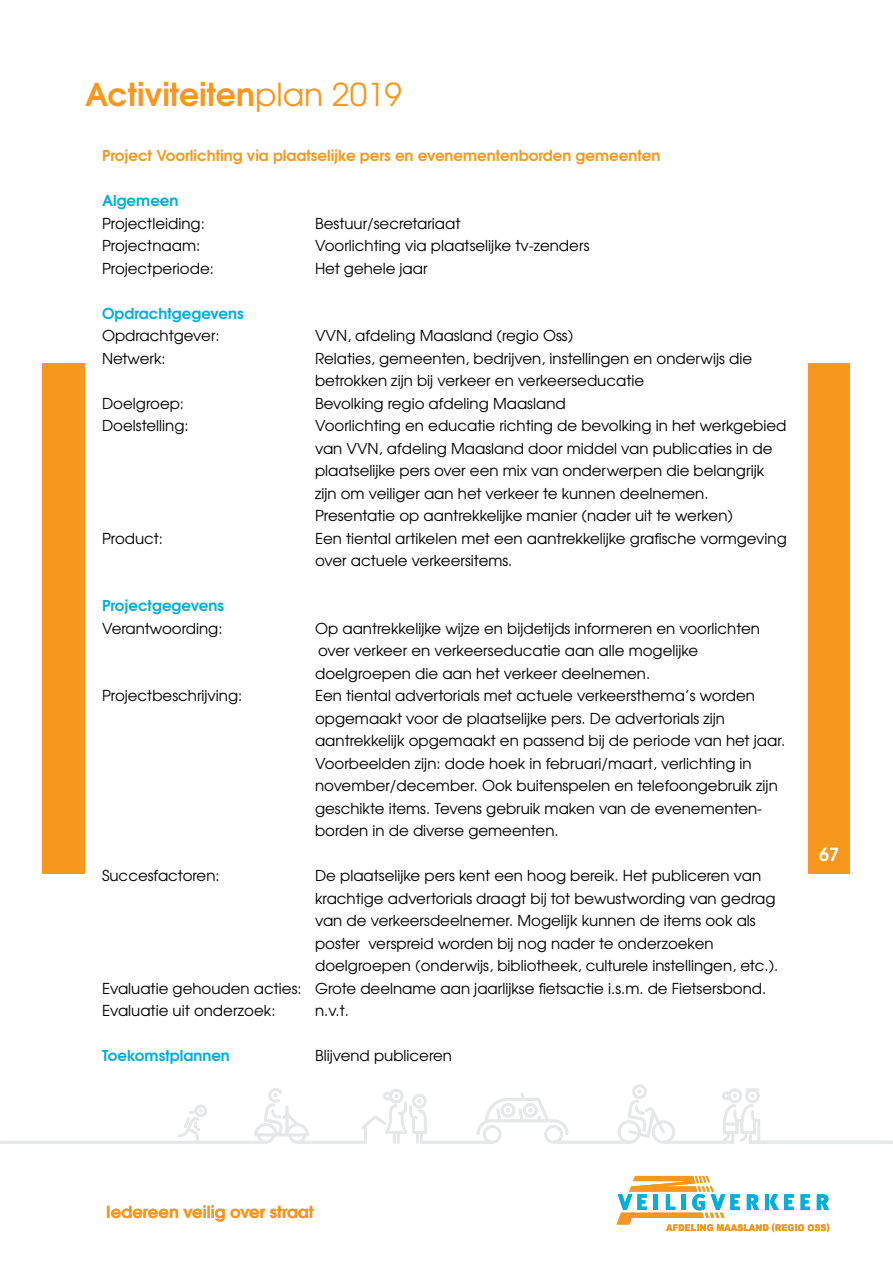
<style>
.page{position:relative;width:893px;height:1263px;background:#fff}
.page>*{position:absolute;margin:0;border:0;box-sizing:border-box;transform-origin:0 0}
.t1{font:700 31.5px "Te X Gyre Adventor";color:#f8971d}
.t2{font:700 18px "Te X Gyre Adventor";color:#fff}
.t3{font:700 16.5px "Te X Gyre Adventor";color:#f8971d}
.t4{font:15px/22.5px "Te X Gyre Adventor";color:#000}
.t5{font:700 15px "Te X Gyre Adventor";color:#f8971d}
.t6{font:700 15px "Te X Gyre Adventor";color:#00afdb}
.s1{font-weight:400}
</style>
<div class="page">
<div style="left:43px;top:363px;width:807px;height:510px;background:#f8971d"></div>
<div style="left:85px;top:361px;width:723px;height:524px;background:#fff"></div>
<svg style="left:617px;top:1176px;width:212px;height:56px"></svg>
<hr style="left:0;top:1141px;width:267px;height:3px;background:#e6e7e8">
<svg style="left:177px;top:1084px;width:716px;height:60px"></svg>
<h1 class="t1" style="left:85px;top:68px;width:318px">Activiteiten<span class="s1">plan 2019</span></h1>
<p class="t5" style="left:102px;top:143px;width:560px">Project Voorlichting via plaatselijke pers en evenementenborden gemeenten</p>
<p class="t6" style="left:102px;top:188px;width:78px">Algemeen</p>
<p class="t4" style="left:102px;top:211px;width:104px">Projectleiding:</p>
<p class="t4" style="left:315px;top:211px;width:147px">Bestuur/secretariaat</p>
<p class="t4" style="left:102px;top:233px;width:100px">Projectnaam:</p>
<p class="t4" style="left:315px;top:233px;width:276px">Voorlichting via plaatselijke tv-zenders</p>
<p class="t4" style="left:102px;top:256px;width:113px">Projectperiode:</p>
<p class="t4" style="left:315px;top:256px;width:114px">Het gehele jaar</p>
<p class="t6" style="left:102px;top:300px;width:143px">Opdrachtgegevens</p>
<p class="t4" style="left:102px;top:323px;width:119px">Opdrachtgever:</p>
<p class="t4" style="left:315px;top:323px;width:260px">VVN, afdeling Maasland (regio Oss)</p>
<p class="t4" style="left:102px;top:346px;width:65px">Netwerk:</p>
<p class="t4" style="left:315px;top:346px;width:438px">Relaties, gemeenten, bedrijven, instellingen en onderwijs die betrokken zijn bij verkeer en verkeerseducatie</p>
<p class="t4" style="left:102px;top:391px;width:84px">Doelgroep:</p>
<p class="t4" style="left:315px;top:391px;width:252px">Bevolking regio afdeling Maasland</p>
<p class="t4" style="left:102px;top:413px;width:88px">Doelstelling:</p>
<p class="t4" style="left:315px;top:413px;width:473px">Voorlichting en educatie richting de bevolking in het werkgebied van VVN, afdeling Maasland door middel van publicaties in de plaatselijke pers over een mix van onderwerpen die belangrijk zijn om veiliger aan het verkeer te kunnen deelnemen.<br>Presentatie op aantrekkelijke manier (nader uit te werken)</p>
<p class="t4" style="left:102px;top:526px;width:62px">Product:</p>
<p class="t4" style="left:315px;top:526px;width:473px">Een tiental artikelen met een aantrekkelijke grafische vormgeving over actuele verkeersitems.</p>
<p class="t6" style="left:102px;top:593px;width:123px">Projectgegevens</p>
<p class="t4" style="left:102px;top:616px;width:122px">Verantwoording:</p>
<p class="t4" style="left:315px;top:616px;width:446px">Op aantrekkelijke wijze en bijdetijds informeren en voorlichten over verkeer en verkeerseducatie aan alle mogelijke doelgroepen die aan het verkeer deelnemen.</p>
<p class="t4" style="left:102px;top:683px;width:142px">Projectbeschrijving:</p>
<p class="t4" style="left:315px;top:683px;width:472px">Een tiental advertorials met actuele verkeersthema’s worden opgemaakt voor de plaatselijke pers. De advertorials zijn aantrekkelijk opgemaakt en passend bij de periode van het jaar.<br>Voorbeelden zijn: dode hoek in februari/maart, verlichting in november/december. Ook buitenspelen en telefoongebruik zijn geschikte items. Tevens gebruik maken van de evenementen&shy;borden in de diverse gemeenten.</p>
<p class="t4" style="left:102px;top:863px;width:119px">Succesfactoren:</p>
<p class="t4" style="left:315px;top:863px;width:448px">De plaatselijke pers kent een hoog bereik. Het publiceren van</p>
<p class="t4" style="left:315px;top:886px;width:462px">krachtige advertorials draagt bij tot bewustwording van gedrag</p>
<p class="t4" style="left:315px;top:908px;width:442px">van de verkeersdeelnemer. Mogelijk kunnen de items ook als</p>
<p class="t4" style="left:315px;top:931px;width:400px">poster verspreid worden bij nog nader te onderzoeken</p>
<p class="t4" style="left:315px;top:953px;width:465px">doelgroepen (onderwijs, bibliotheek, culturele instellingen, etc.).</p>
<p class="t4" style="left:102px;top:976px;width:666px">Evaluatie gehouden acties: Grote deelname aan jaarlijkse fietsactie i.s.m. de Fietsersbond.</p>
<p class="t4" style="left:102px;top:998px;width:175px">Evaluatie uit onderzoek:</p>
<p class="t4" style="left:315px;top:998px;width:35px">n.v.t.</p>
<p class="t6" style="left:102px;top:1043px;width:129px">Toekomstplannen</p>
<p class="t4" style="left:315px;top:1043px;width:138px">Blijvend publiceren</p>
<p class="t2" style="left:819px;top:839px;width:22px">67</p>
<p class="t3" style="left:106px;top:1197px;width:209px">Iedereen veilig over straat</p>
</div>
